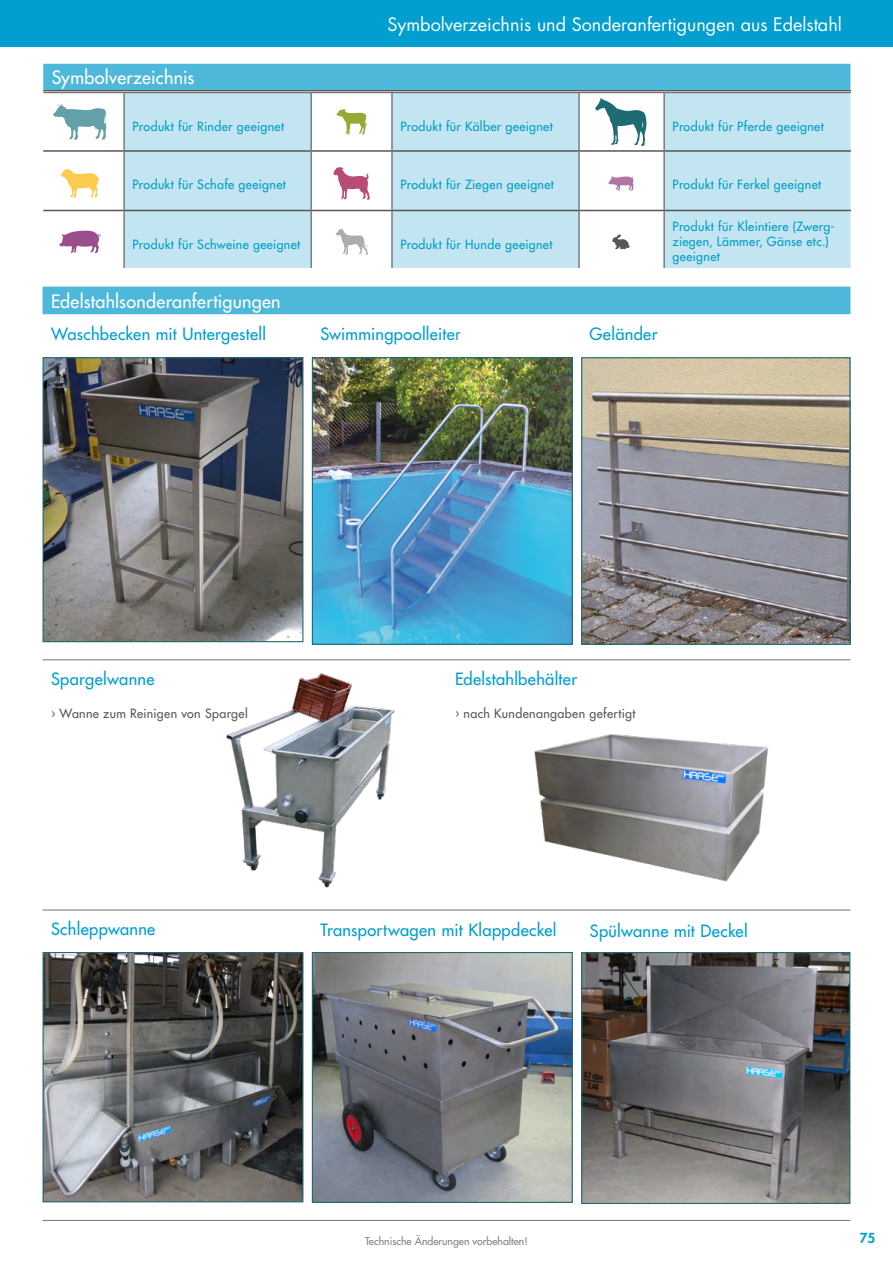
<style>
.page{position:relative;width:893px;height:1263px;background:#fff}
.page>*{position:absolute;margin:0;border:0;box-sizing:border-box;transform-origin:0 0}
.t1{font:18px "Futura Std";color:#fff}
.t2{font:500 18px "Futura Std";letter-spacing:.015em;color:#fff}
.t3{font:500 16.5px "Futura Std";letter-spacing:.02em;color:#009fcf}
.t4{font:800 13.5px "Futura Std";color:#009fcf}
.t5{font:500 12.45px/15px "Futura Std";letter-spacing:.03em;color:#009ec7}
.t6{font:500 12.45px "Futura Std";letter-spacing:.03em;color:#575756}
.t7{font:500 10.5px "Futura Std";color:#838180}
.s1{font-weight:400;color:#009ec7}
</style>
<div class="page">
<div style="left:0;top:0;width:893px;height:47px;background:#009fcf"></div>
<hr style="left:43px;top:1220px;width:807px;height:1px;background:#838180">
<div style="left:43px;top:287px;width:807px;height:27px;background:#4db8da"></div>
<svg style="left:581px;top:357px;width:270px;height:288px;background:#9c9894"></svg>
<img style="left:226px;top:673px;width:169px;height:215px">
<img style="left:311px;top:357px;width:262px;height:288px">
<svg style="left:42px;top:952px;width:262px;height:251px;background:#626363"></svg>
<svg style="left:311px;top:952px;width:262px;height:251px;background:#808489"></svg>
<svg style="left:581px;top:952px;width:270px;height:252px;background:#6b6a6b"></svg>
<svg style="left:42px;top:357px;width:262px;height:286px;background:#68696c"></svg>
<svg style="left:43px;top:64px;width:807px;height:204px"></svg>
<img style="left:534px;top:734px;width:235px;height:148px">
<hr style="left:43px;top:659px;width:807px;height:1px;background:#838180">
<hr style="left:43px;top:909px;width:807px;height:1px;background:#838180">
<h1 class="t1" style="left:387px;top:13px;width:456px">Symbolverzeichnis und Sonderanfertigungen aus Edelstahl</h1>
<h1 class="t2" style="left:52px;top:66px;width:144px">Symbolverzeichnis</h1>
<p class="t5" style="left:133px;top:119px;width:153px">Produkt für Rinder geeignet</p>
<p class="t5" style="left:400px;top:119px;width:154px">Produkt für Kälber geeignet</p>
<p class="t5" style="left:673px;top:119px;width:153px">Produkt für Pferde geeignet</p>
<p class="t5" style="left:133px;top:177px;width:155px">Produkt für Schafe geeignet</p>
<p class="t5" style="left:400px;top:177px;width:155px">Produkt für Ziegen geeignet</p>
<p class="t5" style="left:673px;top:177px;width:150px">Produkt für Ferkel geeignet</p>
<p class="t5" style="left:133px;top:237px;width:169px">Produkt für Schweine geeignet</p>
<p class="t5" style="left:400px;top:237px;width:153px">Produkt für Hunde geeignet</p>
<h1 class="t2" style="left:51px;top:290px;width:231px">Edelstahlsonderanfertigungen</h1>
<h2 class="t3" style="left:51px;top:324px;width:216px">Waschbecken mit Untergestell</h2>
<h2 class="t3" style="left:320px;top:324px;width:142px">Swimmingpoolleite<span class="s1">r</span></h2>
<p class="t5" style="left:673px;top:219px;width:164px">Produkt für Kleintiere (Zwerg&shy;ziegen, Lämmer, Gänse etc.) geeignet</p>
<h2 class="t3" style="left:590px;top:324px;width:69px">Geländer</h2>
<h2 class="t3" style="left:51px;top:668px;width:105px">Spargelwanne</h2>
<p class="t6" style="left:51px;top:705px;width:198px">› Wanne zum Reinigen von Spargel</p>
<h2 class="t3" style="left:455px;top:668px;width:124px">Edelstahlbehälter</h2>
<p class="t6" style="left:455px;top:705px;width:182px">› nach Kundenangaben gefertigt</p>
<h2 class="t3" style="left:51px;top:918px;width:106px">Schleppwanne</h2>
<h2 class="t3" style="left:320px;top:919px;width:238px">Transportwagen mit Klappdeckel</h2>
<h2 class="t3" style="left:590px;top:920px;width:159px">Spülwanne mit Deckel</h2>
<p class="t7" style="left:365px;top:1234px;width:164px">Technische Änderungen vorbehalten!</p>
<p class="t4" style="left:860px;top:1229px;width:17px">75</p>
</div>
